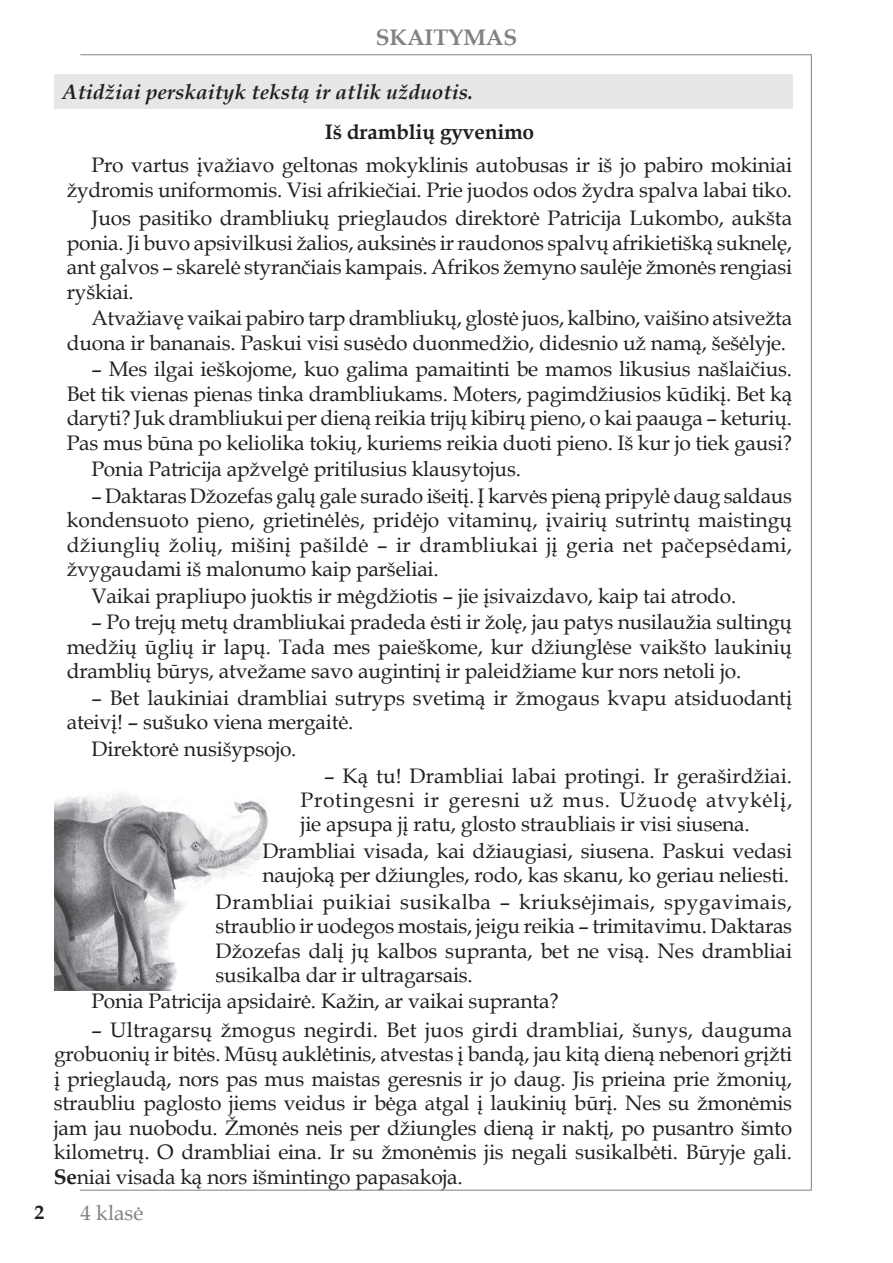
<style>
.page{position:relative;width:893px;height:1263px;background:#fff}
.page>*{position:absolute;margin:0;border:0;box-sizing:border-box;transform-origin:0 0}
.t1{font:700 22.5px "Book Antiqua";color:#808285}
.t2{font:21px/24.5px "Book Antiqua";letter-spacing:-.01em;color:#231f20;text-align:justify}
.t3{font:21px "Book Antiqua";letter-spacing:.025em;color:#231f20}
.t4{font:italic 700 21px "Book Antiqua";color:#231f20}
.t5{font:700 21px "Book Antiqua";letter-spacing:-.01em;color:#231f20}
.t6{font:21px "Book Antiqua";color:#808285}
.t7{font:700 19.5px "Book Antiqua";color:#231f20}
.s1{font-weight:700}
</style>
<div class="page">
<hr style="left:80px;top:54px;width:731px;height:1px;background:#808285">
<hr style="left:811px;top:54px;width:1px;height:1136px;background:#808285">
<hr style="left:80px;top:1190px;width:731px;height:1px;background:#808285">
<img style="left:54px;top:793px;width:214px;height:198px">
<div style="left:54px;top:74px;width:738px;height:34px;background:#e6e7e9"></div>
<p class="t1" style="left:376px;top:22px;width:140px">Skaitymas</p>
<p class="t4" style="left:63px;top:77px;width:412px">Atidžiai perskaityk tekstą ir atlik užduotis.</p>
<p class="t5" style="left:325px;top:118px;width:211px">Iš dramblių gyvenimo</p>
<p class="t2" style="left:67px;top:152px;width:727px;text-align:right">Pro vartus įvažiavo geltonas mokyklinis autobusas ir iš jo pabiro mokiniai žydromis uniformomis. Visi afrikiečiai. Prie juodos odos žydra spalva labai tiko.</p>
<p class="t2" style="left:67px;top:206px;width:727px;text-indent:25px">Juos pasitiko drambliukų prieglaudos direktorė Patricija Lukombo, aukšta ponia. Ji buvo apsivilkusi žalios, auksinės ir raudonos spalvų afrikietišką suknelę, ant galvos – skarelė styrančiais kampais. Afrikos žemyno saulėje žmonės rengiasi ryškiai.</p>
<p class="t2" style="left:67px;top:305px;width:727px;text-align:right">Atvažiavę vaikai pabiro tarp drambliukų, glostė juos, kalbino, vaišino atsivežta duona ir bananais. Paskui visi susėdo duonmedžio, didesnio už namą, šešėlyje.</p>
<p class="t2" style="left:67px;top:356px;width:727px;text-indent:25px">– Mes ilgai ieškojome, kuo galima pamaitinti be mamos likusius našlaičius.<br>Bet tik vienas pienas tinka drambliukams. Moters, pagimdžiusios kūdikį. Bet ką daryti? Juk drambliukui per dieną reikia trijų kibirų pieno, o kai paauga – keturių.<br>Pas mus būna po keliolika tokių, kuriems reikia duoti pieno. Iš kur jo tiek gausi?</p>
<p class="t2" style="left:92px;top:456px;width:431px">Ponia Patricija apžvelgė pritilusius klausytojus.</p>
<p class="t2" style="left:67px;top:483px;width:727px;text-indent:25px">– Daktaras Džozefas galų gale surado išeitį. Į karvės pieną pripylė daug saldaus kondensuoto pieno, grietinėlės, pridėjo vitaminų, įvairių sutrintų maistingų džiunglių žolių, mišinį pašildė – ir drambliukai jį geria net pačepsėdami, žvygaudami iš malonumo kaip paršeliai.</p>
<p class="t2" style="left:91px;top:583px;width:646px">Vaikai prapliupo juoktis ir mėgdžiotis – jie įsivaizdavo, kaip tai atrodo.</p>
<p class="t2" style="left:67px;top:609px;width:727px;text-indent:25px">– Po trejų metų drambliukai pradeda ėsti ir žolę, jau patys nusilaužia sultingų medžių ūglių ir lapų. Tada mes paieškome, kur džiunglėse vaikšto laukinių dramblių būrys, atvežame savo augintinį ir paleidžiame kur nors netoli jo.</p>
<p class="t2" style="left:67px;top:685px;width:727px;text-indent:25px">– Bet laukiniai drambliai sutryps svetimą ir žmogaus kvapu atsiduodantį ateivį! – sušuko viena mergaitė.</p>
<p class="t2" style="left:92px;top:736px;width:207px">Direktorė nusišypsojo.</p>
<p class="t2" style="left:301px;top:763px;width:493px;text-indent:23px">– Ką tu! Drambliai labai protingi. Ir geraširdžiai.<br>Protingesni ir geresni už mus. Užuodę atvykėlį, jie apsupa jį ratu, glosto straubliais ir visi siusena.</p>
<p class="t2" style="left:262px;top:838px;width:531px">Drambliai visada, kai džiaugiasi, siusena. Paskui vedasi naujoką per džiungles, rodo, kas skanu, ko geriau neliesti.</p>
<p class="t3" style="left:216px;top:887px;width:578px">Drambliai puikiai susikalba – kriuksėjimais, spygavimais,</p>
<p class="t2" style="left:216px;top:914px;width:578px">straublio ir uodegos mostais, jeigu reikia – trimitavimu. Daktaras</p>
<p class="t2" style="left:216px;top:938px;width:578px">Džozefas dalį jų kalbos supranta, bet ne visą. Nes drambliai</p>
<p class="t2" style="left:216px;top:962px;width:259px">susikalba dar ir ultragarsais.</p>
<p class="t2" style="left:91px;top:988px;width:469px">Ponia Patricija apsidairė. Kažin, ar vaikai supranta?</p>
<p class="t2" style="left:54px;top:1017px;width:740px;text-indent:38px">– Ultragarsų žmogus negirdi. Bet juos girdi drambliai, šunys, dauguma grobuonių ir bitės. Mūsų auklėtinis, atvestas į bandą, jau kitą dieną nebenori grįžti į prieglaudą, nors pas mus maistas geresnis ir jo daug. Jis prieina prie žmonių, straubliu paglosto jiems veidus ir bėga atgal į laukinių būrį. Nes su žmonėmis jam jau nuobodu. Žmonės neis per džiungles dieną ir naktį, po pusantro šimto kilometrų. O drambliai eina. Ir su žmonėmis jis negali susikalbėti. Būryje gali.<br><span class="s1">Se</span>niai visada ką nors išmintingo papasakoja.</p>
<p class="t7" style="left:35px;top:1199px;width:11px">2</p>
<p class="t6" style="left:81px;top:1198px;width:65px">4 klasė</p>
</div>
